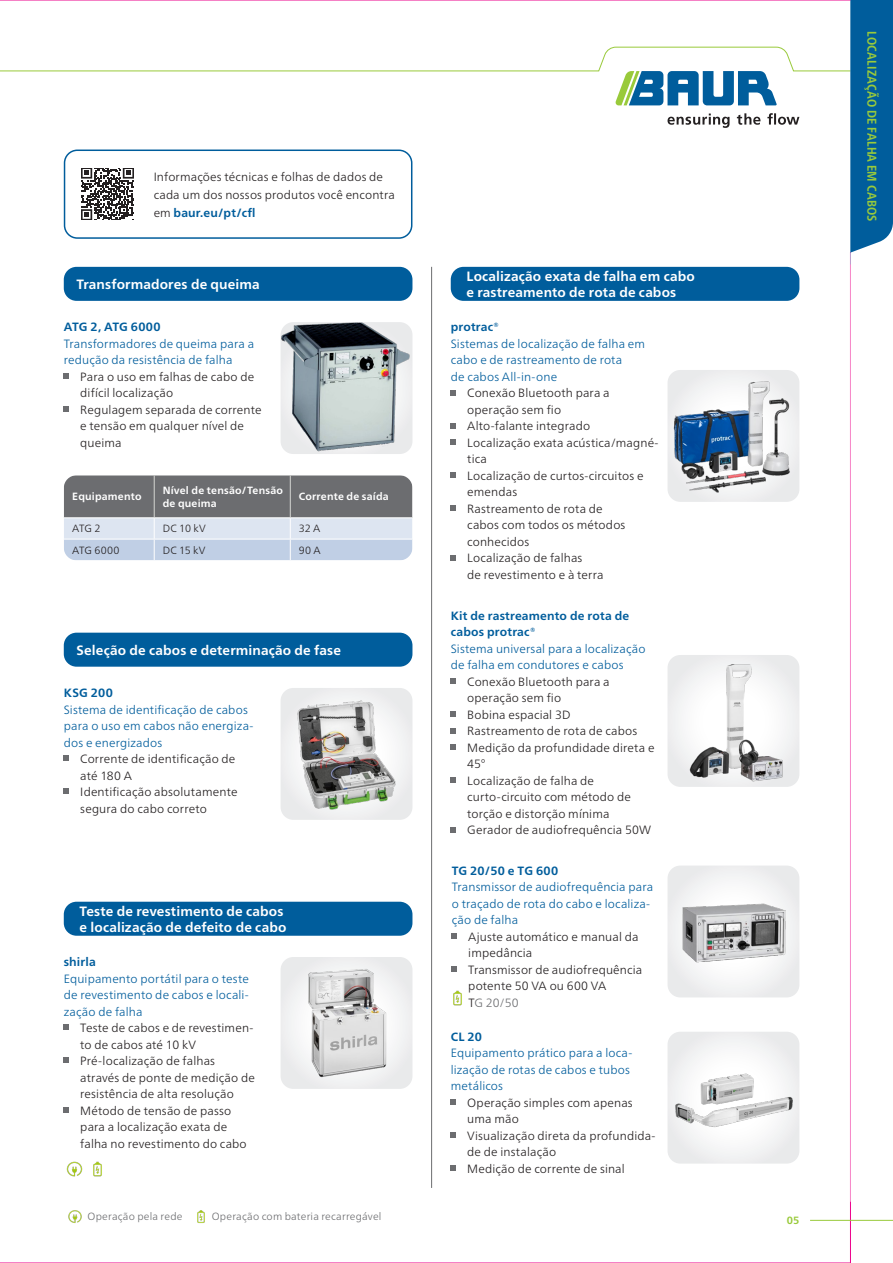
<style>
.page{position:relative;width:893px;height:1263px;background:#fff}
.page>*{position:absolute;margin:0;border:0;box-sizing:border-box;transform-origin:0 0}
.t1{font:700 13.5px/16.5px "Frutiger Neue LTW1 G";letter-spacing:.01em;color:#fff}
.t2{font:700 condensed 12.75px "Frutiger Neue LTW1 G";letter-spacing:.015em;color:#99ca3b}
.t3{font:300 12px/16.5px "Frutiger Neue LTW1 G";letter-spacing:.015em;color:#231f20}
.t4{font:300 12px/16.5px "Frutiger Neue LTW1 G";letter-spacing:.015em;color:#005d9c}
.t5{font:700 12px/16.5px "Frutiger Neue LTW1 G";letter-spacing:.015em;color:#005d9c}
.t6{font:300 12px "Frutiger Neue LTW1 G";color:#6c6d70}
.t7{font:700 10.5px/12.8px "Frutiger Neue LTW1 G";letter-spacing:.02em;color:#fff}
.t8{font:300 10.5px "Frutiger Neue LTW1 G";letter-spacing:.02em;color:#6c6d70}
.t9{font:300 10.5px "Frutiger Neue LTW1 G";letter-spacing:.025em;color:#231f20}
.t10{font:700 10.5px "Frutiger Neue LTW1 G";color:#99ca3b}
.s1{font-weight:700;color:#005d9c}
.s2{color:#231f20}
</style>
<div class="page">
<svg style="left:64px;top:373px;width:5px;height:6px"></svg>
<svg style="left:64px;top:406px;width:5px;height:6px"></svg>
<svg style="left:64px;top:756px;width:5px;height:5px"></svg>
<svg style="left:64px;top:789px;width:5px;height:5px"></svg>
<svg style="left:64px;top:1025px;width:5px;height:5px"></svg>
<svg style="left:64px;top:1058px;width:5px;height:5px"></svg>
<svg style="left:64px;top:1107px;width:5px;height:5px"></svg>
<img style="left:281px;top:322px;width:130px;height:131px">
<div style="left:668px;top:370px;width:131px;height:132px;background:#ebeced"></div>
<img style="left:670px;top:377px;width:129px;height:115px">
<img style="left:668px;top:655px;width:131px;height:132px">
<svg style="left:668px;top:866px;width:131px;height:131px"></svg>
<img style="left:676px;top:894px;width:115px;height:83px">
<svg style="left:668px;top:1032px;width:131px;height:131px"></svg>
<img style="left:673px;top:1070px;width:120px;height:62px">
<div style="left:281px;top:688px;width:131px;height:132px;background:#ededee"></div>
<img style="left:297px;top:699px;width:99px;height:111px">
<svg style="left:281px;top:957px;width:131px;height:132px"></svg>
<img style="left:305px;top:967px;width:83px;height:111px">
<svg style="left:64px;top:475px;width:348px;height:85px;background:#a0a6af"></svg>
<svg style="left:451px;top:1099px;width:5px;height:6px"></svg>
<svg style="left:451px;top:1132px;width:5px;height:6px"></svg>
<svg style="left:451px;top:1165px;width:5px;height:6px"></svg>
<svg style="left:452px;top:933px;width:5px;height:5px"></svg>
<svg style="left:452px;top:966px;width:5px;height:5px"></svg>
<svg style="left:451px;top:678px;width:5px;height:5px"></svg>
<svg style="left:451px;top:711px;width:5px;height:5px"></svg>
<svg style="left:451px;top:728px;width:5px;height:5px"></svg>
<svg style="left:451px;top:744px;width:5px;height:5px"></svg>
<svg style="left:451px;top:777px;width:5px;height:5px"></svg>
<svg style="left:451px;top:827px;width:5px;height:5px"></svg>
<svg style="left:451px;top:390px;width:5px;height:5px"></svg>
<svg style="left:451px;top:423px;width:5px;height:5px"></svg>
<svg style="left:451px;top:439px;width:5px;height:6px"></svg>
<svg style="left:451px;top:472px;width:5px;height:6px"></svg>
<svg style="left:451px;top:505px;width:5px;height:6px"></svg>
<svg style="left:451px;top:555px;width:5px;height:5px"></svg>
<hr style="left:431px;top:267px;width:1px;height:921px;background:#6c6d70">
<div style="left:64px;top:267px;width:348px;height:34px;background:#005d9c;border-radius:13px"></div>
<div style="left:64px;top:633px;width:348px;height:34px;background:#005d9c;border-radius:13px"></div>
<div style="left:64px;top:902px;width:348px;height:34px;background:#005d9c;border-radius:13px"></div>
<div style="left:451px;top:267px;width:348px;height:34px;background:#005d9c;border-radius:13px"></div>
<svg style="left:0;top:0;width:850px;height:272px"></svg>
<hr style="left:810px;top:1220px;width:83px;height:1px;background:#99ca3b">
<img style="left:66px;top:1161px;width:36px;height:16px">
<img style="left:68px;top:1210px;width:14px;height:13px">
<img style="left:197px;top:1210px;width:8px;height:13px">
<img style="left:453px;top:990px;width:9px;height:16px">
<svg style="left:850px;top:0;width:43px;height:1202px"></svg>
<p class="t3" style="left:154px;top:166px;width:243px;line-height:18px">Informações técnicas e folhas de dados de cada um dos nossos produtos você encontra em <span class="s1">baur.eu/pt/cfl</span></p>
<p class="t1" style="left:77px;top:275px;width:185px">Transformadores de queima</p>
<p class="t5" style="left:64px;top:318px;width:98px">ATG 2, ATG 6000</p>
<p class="t4" style="left:64px;top:334px;width:192px">Transformadores de queima para a redução da resistência de falha</p>
<p class="t3" style="left:80px;top:367px;width:176px">Para o uso em falhas de cabo de difícil localização</p>
<p class="t3" style="left:80px;top:400px;width:183px">Regulagem separada de corrente e tensão em qualquer nível de queima</p>
<p class="t7" style="left:72px;top:490px;width:71px">Equipamento</p>
<p class="t7" style="left:163px;top:483px;width:122px">Nível de tensão/Tensão de queima</p>
<p class="t7" style="left:299px;top:490px;width:91px">Corrente de saída</p>
<p class="t9" style="left:72px;top:521px;width:30px">ATG 2</p>
<p class="t9" style="left:163px;top:521px;width:45px">DC 10 kV</p>
<p class="t9" style="left:299px;top:521px;width:23px">32 A</p>
<p class="t9" style="left:72px;top:542px;width:49px">ATG 6000</p>
<p class="t9" style="left:163px;top:542px;width:44px">DC 15 kV</p>
<p class="t9" style="left:299px;top:542px;width:24px">90 A</p>
<p class="t1" style="left:77px;top:641px;width:266px">Seleção de cabos e determinação de fase</p>
<p class="t5" style="left:64px;top:684px;width:51px">KSG 200</p>
<p class="t4" style="left:64px;top:700px;width:191px">Sistema de identificação de cabos para o uso em cabos não energiza&shy;dos e energizados</p>
<p class="t3" style="left:80px;top:750px;width:157px">Corrente de identificação de até 180 A</p>
<p class="t3" style="left:80px;top:783px;width:159px">Identificação absolutamente segura do cabo correto</p>
<p class="t1" style="left:80px;top:902px;width:208px">Teste de revestimento de cabos e localização de defeito de cabo</p>
<p class="t5" style="left:64px;top:953px;width:33px">shirla</p>
<p class="t4" style="left:64px;top:969px;width:187px;text-align:justify">Equipamento portátil para o teste de revestimento de cabos e locali&shy;zação de falha</p>
<p class="t3" style="left:80px;top:1019px;width:175px">Teste de cabos e de revestimen&shy;to de cabos até 10 kV</p>
<p class="t3" style="left:80px;top:1052px;width:176px">Pré-localização de falhas através de ponte de medição de resistência de alta resolução</p>
<p class="t3" style="left:80px;top:1101px;width:168px">Método de tensão de passo para a localização exata de falha no revestimento do cabo</p>
<p class="t8" style="left:87px;top:1209px;width:97px">Operação pela rede</p>
<p class="t8" style="left:212px;top:1209px;width:171px">Operação com bateria recarregável</p>
<p class="t1" style="left:466px;top:267px;width:230px">Localização exata de falha em cabo e rastreamento de rota de cabos</p>
<p class="t5" style="left:451px;top:318px;width:50px">protrac®</p>
<p class="t4" style="left:451px;top:334px;width:196px">Sistemas de localização de falha em cabo e de rastreamento de rota</p>
<p class="t4" style="left:451px;top:367px;width:108px">de cabos All-in-one</p>
<p class="t3" style="left:467px;top:384px;width:144px">Conexão Bluetooth para a operação sem fio</p>
<p class="t3" style="left:467px;top:417px;width:124px">Alto-falante integrado</p>
<p class="t3" style="left:467px;top:433px;width:193px">Localização exata acústica/magné&shy;tica</p>
<p class="t3" style="left:467px;top:466px;width:178px">Localização de curtos-circuitos e emendas</p>
<p class="t3" style="left:467px;top:499px;width:160px">Rastreamento de rota de cabos com todos os métodos conhecidos</p>
<p class="t3" style="left:467px;top:549px;width:138px">Localização de falhas<br>de revestimento e à terra</p>
<p class="t5" style="left:451px;top:606px;width:180px">Kit de rastreamento de rota de cabos protrac®</p>
<p class="t4" style="left:451px;top:639px;width:196px">Sistema universal para a localização de falha em condutores e cabos</p>
<p class="t3" style="left:467px;top:672px;width:144px">Conexão Bluetooth para a operação sem fio</p>
<p class="t3" style="left:467px;top:705px;width:105px">Bobina espacial 3D</p>
<p class="t3" style="left:467px;top:722px;width:172px">Rastreamento de rota de cabos</p>
<p class="t3" style="left:467px;top:738px;width:189px">Medição da profundidade direta e<br>45°</p>
<p class="t3" style="left:467px;top:771px;width:165px">Localização de falha de curto-circuito com método de torção e distorção mínima</p>
<p class="t3" style="left:467px;top:821px;width:185px">Gerador de audiofrequência 50W</p>
<p class="t5" style="left:452px;top:861px;width:108px">TG 20/50 e TG 600</p>
<p class="t4" style="left:452px;top:878px;width:203px">Transmissor de audiofrequência para o traçado de rota do cabo e localiza&shy;ção de falha</p>
<p class="t3" style="left:468px;top:927px;width:172px">Ajuste automático e manual da impedância</p>
<p class="t3" style="left:468px;top:960px;width:175px">Transmissor de audiofrequência potente 50 VA ou 600 VA</p>
<p class="t6" style="left:468px;top:994px;width:52px"><span class="s2">T</span>G 20/50</p>
<p class="t5" style="left:451px;top:1027px;width:33px">CL 20</p>
<p class="t4" style="left:451px;top:1044px;width:183px">Equipamento prático para a loca&shy;lização de rotas de cabos e tubos metálicos</p>
<p class="t3" style="left:467px;top:1093px;width:167px">Operação simples com apenas uma mão</p>
<p class="t3" style="left:467px;top:1126px;width:190px">Visualização direta da profundida&shy;de de instalação</p>
<p class="t3" style="left:467px;top:1159px;width:159px">Medição de corrente de sinal</p>
<p class="t2" style="left:882px;top:31px;width:192px;rotate:90deg">LOCALIZAÇÃO DE FALHA EM CABOS</p>
<p class="t10" style="left:787px;top:1213px;width:14px">05</p>
</div>
